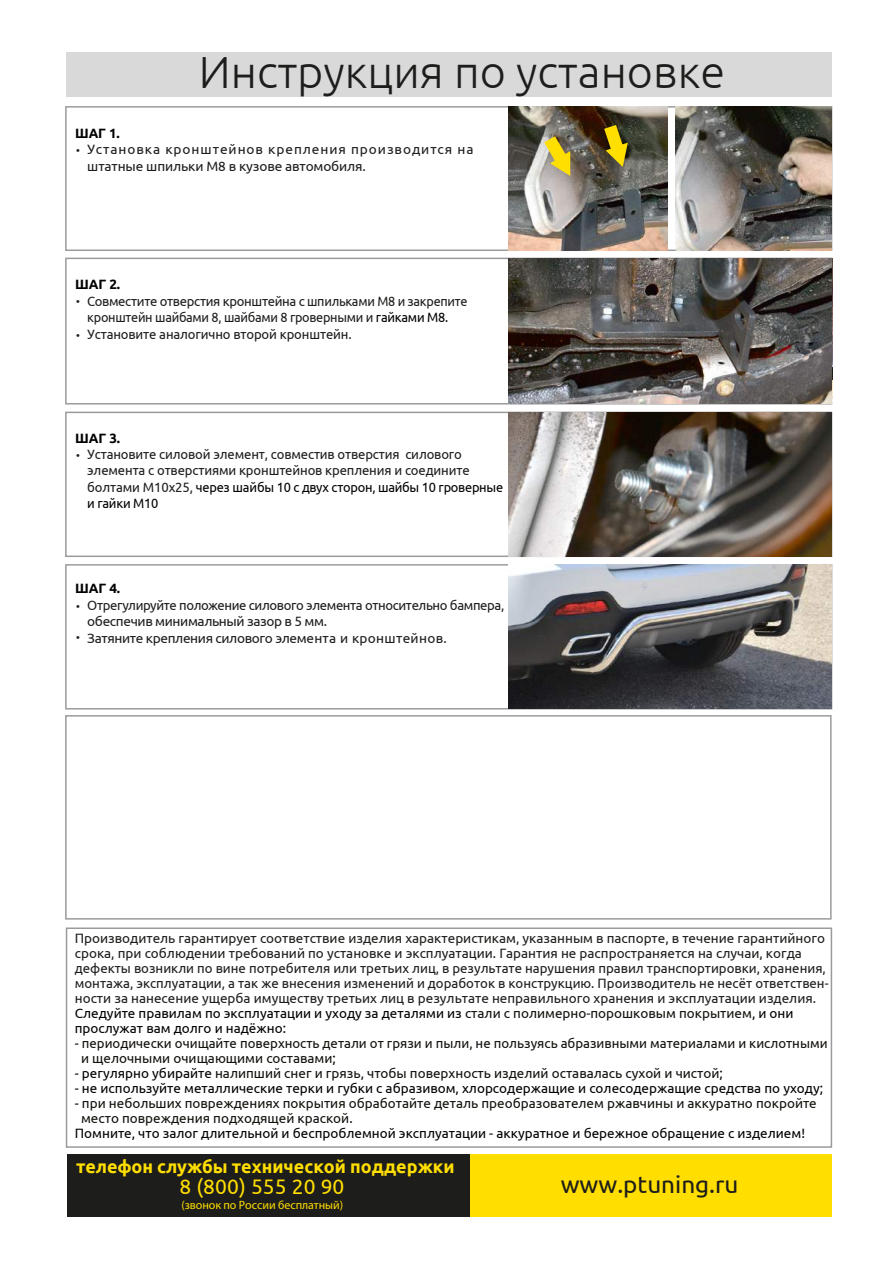
<style>
.page{position:relative;width:893px;height:1263px;background:#fff}
.page>*{position:absolute;margin:0;border:0;box-sizing:border-box;transform-origin:0 0}
.t1{font:300 45px "Ubuntu";color:#1d1d1b}
.t2{font:24.3px "Ubuntu";color:#1d1d1b}
.t3{font:21px "Ubuntu";letter-spacing:.005em;color:#ffde00}
.t4{font:700 18px "Ubuntu";color:#ffde00}
.t5{font:13.5px/15px "Ubuntu";color:#1d1d1b}
.t6{font:13.5px/15px "Ubuntu";color:#13110c}
.t7{font:13.5px "Ubuntu";color:#000}
.t8{font:13.5px/16.5px "Ubuntu";letter-spacing:-.02em;color:#1d1d1b}
.t9{font:13.5px/16.5px "Ubuntu";letter-spacing:-.025em;color:#1d1d1b}
.t10{font:13.5px/16.5px "Ubuntu";letter-spacing:.07em;color:#1d1d1b}
.t11{font:700 13.5px "Ubuntu";letter-spacing:-.01em;color:#000}
.t12{font:13.5px "Myriad Pro";color:#1d1d1b}
.t13{font:12px "Myriad Pro";letter-spacing:-.005em;color:#ffde00}
.s1{color:#000}
.s2{color:#13110c}
</style>
<div class="page">
<div style="left:65px;top:106px;width:767px;height:145px;border:2px solid #9c9b9b"></div>
<div style="left:65px;top:258px;width:767px;height:146px;border:2px solid #9c9b9b"></div>
<div style="left:65px;top:412px;width:767px;height:145px;border:2px solid #9c9b9b"></div>
<div style="left:65px;top:564px;width:767px;height:145px;border:2px solid #9c9b9b"></div>
<div style="left:65px;top:715px;width:767px;height:204px;border:2px solid #9c9b9b"></div>
<img style="left:508px;top:565px;width:323px;height:144px">
<img style="left:508px;top:412px;width:324px;height:144px">
<img style="left:508px;top:107px;width:159px;height:143px">
<img style="left:676px;top:107px;width:156px;height:143px">
<img style="left:508px;top:259px;width:324px;height:145px">
<svg style="left:604px;top:125px;width:24px;height:42px"></svg>
<svg style="left:544px;top:136px;width:26px;height:40px"></svg>
<div style="left:66px;top:927px;width:766px;height:221px;background:#fff;border:2px solid #9c9b9b"></div>
<div style="left:67px;top:1154px;width:764px;height:63px;background:#1d1d1b"></div>
<div style="left:470px;top:1154px;width:361px;height:63px;background:#ffde00"></div>
<div style="left:66px;top:53px;width:766px;height:44px;background:#d9d9d9"></div>
<h1 class="t1" style="left:199px;top:45px;width:528px">Инструкция по установке</h1>
<p class="t11" style="left:75px;top:124px;width:46px">ШАГ 1.</p>
<p class="t10" style="left:87px;top:141px;width:388px">Установка кронштейнов крепления производится на штатные шпильки М8 в кузове автомобиля.</p>
<p class="t12" style="left:76px;top:141px;width:5px">•</p>
<p class="t11" style="left:75px;top:276px;width:46px">ШАГ 2.</p>
<p class="t8" style="left:87px;top:292px;width:382px">Совместите отверстия кронштейна с шпильками М8 и закрепите кронштейн шайбами 8, шайбами 8 гроверными и <span class="s1">гайками М8.<br></span>Установите аналогично второй кронштейн.</p>
<p class="t12" style="left:76px;top:292px;width:5px">•</p>
<p class="t12" style="left:76px;top:326px;width:5px">•</p>
<p class="t11" style="left:75px;top:430px;width:46px">ШАГ 3.</p>
<p class="t5" style="left:87px;top:446px;width:417px;line-height:16.2px">Установите силовой элемент, совместив отверстия силового элемента с отверстиями кронштейнов крепления и соедините болтами М10х25, <span class="s1">через шайбы 10 с двух сторон, шайбы 10 гроверные и гайки М10</span></p>
<p class="t12" style="left:76px;top:446px;width:5px">•</p>
<p class="t11" style="left:75px;top:580px;width:46px">ШАГ 4.</p>
<p class="t9" style="left:87px;top:596px;width:418px">Отрегулируйте положение силового элемента относительно бампера, обеспечив минимальный зазор в 5 мм.<br>Затяните крепления силового элемента и кронштейнов.</p>
<p class="t12" style="left:76px;top:597px;width:5px">•</p>
<p class="t12" style="left:76px;top:628px;width:5px">•</p>
<p class="t5" style="left:75px;top:930px;width:755px">Производитель гарантирует соответствие изделия характеристикам, указанным в паспорте, в течение гарантийного срока, при соблюдении требований по установке и эксплуатации. Гарантия не распространяется на случаи, когда дефекты возникли по вине потребителя или третьих лиц, в результате нарушения правил транспортировки, хранения, монтажа, эксплуатации, а так же внесения изменений и доработок в конструкцию. Производитель не несёт ответствен&shy;ности за нанесение ущерба имуществу третьих лиц в результате неправильного хранения и эксплуатации изделия.<br><span class="s1">Следуйте правилам по эксплуатации и уходу за деталями из</span> <span class="s2">стали с полимерно-порошковым покрытием</span><span class="s1">, и они прослужат вам долго и надёжно:</span></p>
<p class="t6" style="left:81px;top:1035px;width:748px;text-indent:-6px"><span class="s1">-</span> периодически очищайте поверхность детали от грязи и пыли, не пользуясь абразивными материалами и кислотными и щелочными очищающими составами<span class="s1">;</span></p>
<p class="t6" style="left:75px;top:1065px;width:649px"><span class="s1">- регулярно убирайте</span> налипший снег и грязь, чтобы поверхность изделий оставалась сухой и чистой<span class="s1">;</span></p>
<p class="t7" style="left:75px;top:1080px;width:750px">- не используйте металлические терки и губки с абразивом, хлорсодержащие и солесодержащие средства по уходу;</p>
<p class="t6" style="left:75px;top:1095px;width:743px"><span class="s1">-</span> при небольших повреждениях покрытия обработайте деталь преобразователем ржавчины и аккуратно покройте</p>
<p class="t6" style="left:81px;top:1110px;width:273px">место повреждения подходящей краской<span class="s1">.</span></p>
<p class="t7" style="left:75px;top:1125px;width:732px">Помните, что залог длительной и беспроблемной эксплуатации - аккуратное и бережное обращение с изделием!</p>
<h3 class="t4" style="left:76px;top:1156px;width:380px">телефон службы технической поддержки</h3>
<h3 class="t3" style="left:179px;top:1174px;width:166px">8 (800) 555 20 90</h3>
<p class="t13" style="left:181px;top:1197px;width:163px">(звонок по России бесплатный)</p>
<h2 class="t2" style="left:561px;top:1169px;width:179px">www.ptuning.ru</h2>
</div>
